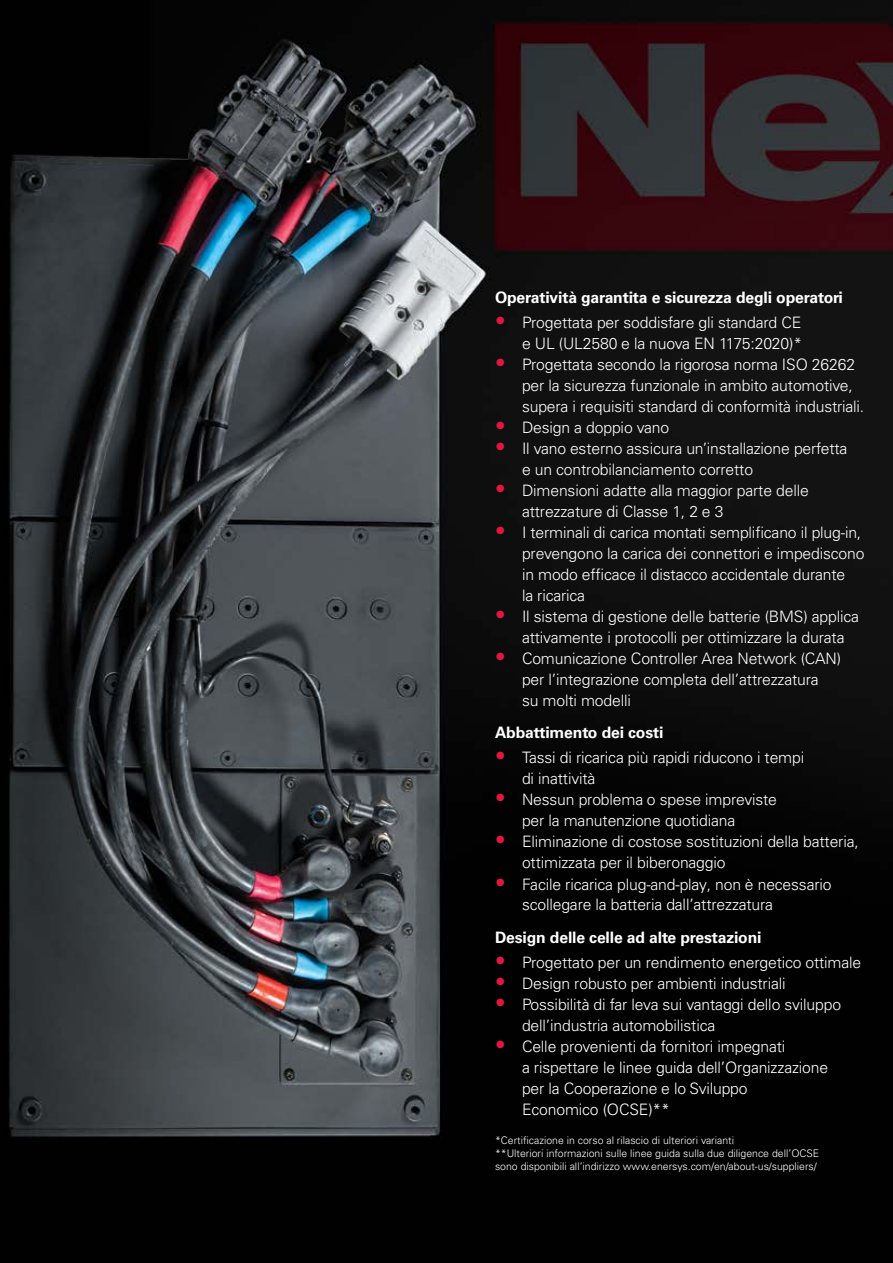
<style>
.page{position:relative;width:893px;height:1263px;background:#fff}
.page>*{position:absolute;margin:0;border:0;box-sizing:border-box;transform-origin:0 0}
.t1{font:300 15.75px/21px "Univers LT Pro 45";letter-spacing:-.01em;color:#fff}
.t2{font:700 15.75px "Univers LT Pro 65";letter-spacing:-.01em;color:#fff}
.t3{font:300 10.5px/12.6px "Univers LT Pro 45";color:#fff}
.s1{font-size:21px;color:#e3173e}
</style>
<div class="page">
<img style="left:0;top:0;width:893px;height:1263px">
<p class="t2" style="left:495px;top:288px;width:349px">Operatività garantita e sicurezza degli operatori</p>
<p class="t1" style="left:495px;top:312px;width:309px;text-align:right"><span class="s1">•</span> Progettata per soddisfare gli standard CE e UL (UL2580 e la nuova EN 1175:2020)*</p>
<p class="t1" style="left:522px;top:354px;width:344px;text-indent:-27px"><span class="s1">•</span> Progettata secondo la rigorosa norma ISO 26262 per la sicurezza funzionale in ambito automotive, supera i requisiti standard di conformità industriali.</p>
<p class="t1" style="left:495px;top:417px;width:176px"><span class="s1">•</span> Design a doppio vano</p>
<p class="t1" style="left:522px;top:438px;width:327px;text-indent:-27px"><span class="s1">•</span> Il vano esterno assicura un’installazione perfetta e un controbilanciamento corretto</p>
<p class="t1" style="left:522px;top:480px;width:288px;text-indent:-27px"><span class="s1">•</span> Dimensioni adatte alla maggior parte delle attrezzature di Classe 1, 2 e 3</p>
<p class="t1" style="left:522px;top:522px;width:344px;text-indent:-27px"><span class="s1">•</span> I terminali di carica montati semplificano il plug-in, prevengono la carica dei connettori e impediscono in modo efficace il distacco accidentale durante<br>la ricarica</p>
<p class="t1" style="left:522px;top:606px;width:339px;text-indent:-27px"><span class="s1">•</span> Il sistema di gestione delle batterie (BMS) applica attivamente i protocolli per ottimizzare la durata</p>
<p class="t1" style="left:522px;top:648px;width:321px;text-indent:-27px"><span class="s1">•</span> Comunicazione Controller Area Network (CAN) per l’integrazione completa dell’attrezzatura<br>su molti modelli</p>
<p class="t2" style="left:495px;top:723px;width:170px">Abbattimento dei costi</p>
<p class="t1" style="left:522px;top:747px;width:284px;text-indent:-27px"><span class="s1">•</span> Tassi di ricarica più rapidi riducono i tempi di inattività</p>
<p class="t1" style="left:522px;top:789px;width:257px;text-indent:-27px"><span class="s1">•</span> Nessun problema o spese impreviste per la manutenzione quotidiana</p>
<p class="t1" style="left:522px;top:831px;width:338px;text-indent:-27px"><span class="s1">•</span> Eliminazione di costose sostituzioni della batteria, ottimizzata per il biberonaggio</p>
<p class="t1" style="left:522px;top:873px;width:311px;text-indent:-27px"><span class="s1">•</span> Facile ricarica plug-and-play, non è necessario scollegare la batteria dall’attrezzatura</p>
<p class="t2" style="left:495px;top:928px;width:268px">Design delle celle ad alte prestazioni</p>
<p class="t1" style="left:495px;top:952px;width:368px"><span class="s1">•</span> Progettato per un rendimento energetico ottimale</p>
<p class="t1" style="left:495px;top:973px;width:292px"><span class="s1">•</span> Design robusto per ambienti industriali</p>
<p class="t1" style="left:522px;top:994px;width:321px;text-indent:-27px"><span class="s1">•</span> Possibilità di far leva sui vantaggi dello sviluppo dell’industria automobilistica</p>
<p class="t1" style="left:522px;top:1036px;width:308px;text-indent:-27px"><span class="s1">•</span> Celle provenienti da fornitori impegnati<br>a rispettare le linee guida dell’Organizzazione per la Cooperazione e lo Sviluppo Economico (OCSE)**</p>
<p class="t3" style="left:495px;top:1134px;width:326px">*Certificazione in corso al rilascio di ulteriori varianti<br>**Ulteriori informazioni sulle linee guida sulla due diligence dell’OCSE sono disponibili all’indirizzo www.enersys.com/en/about-us/suppliers/</p>
</div>
